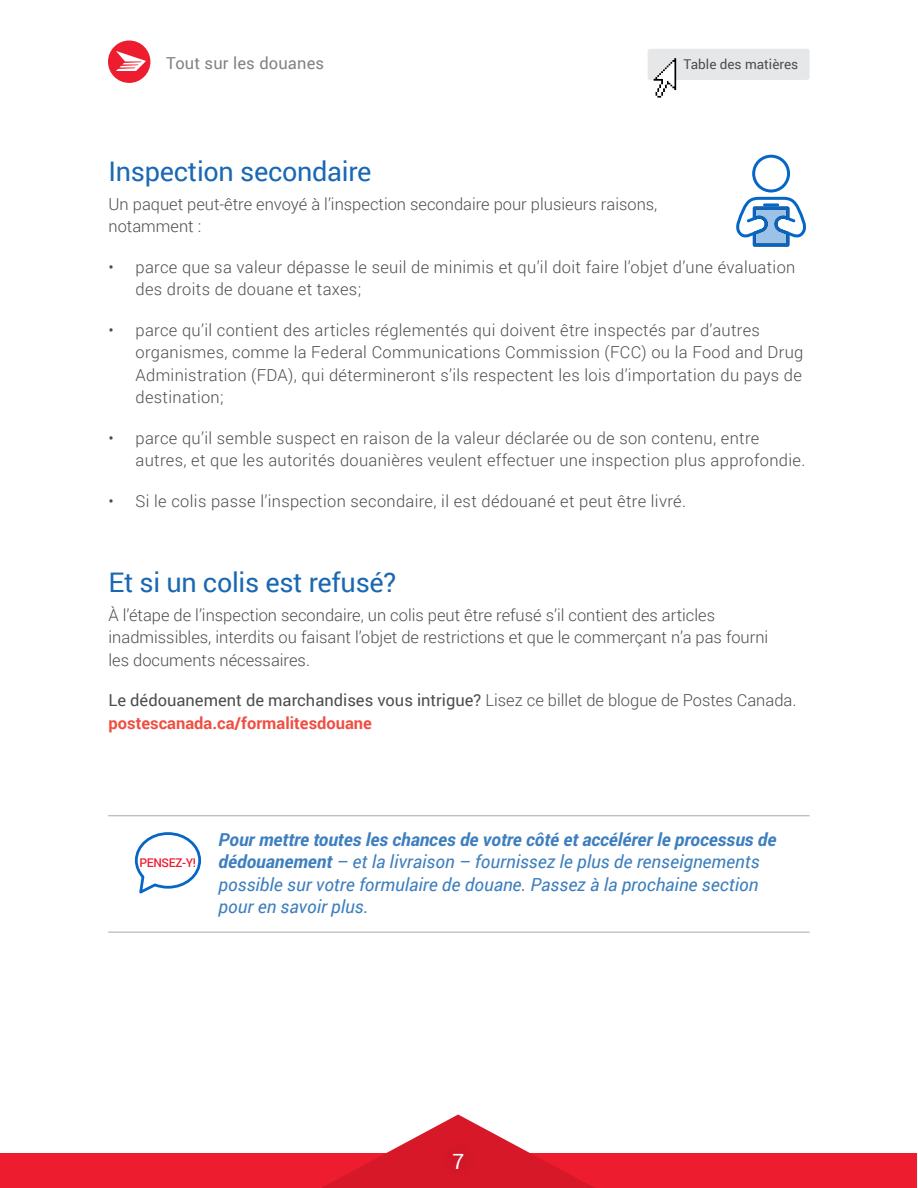
<style>
.page{position:relative;width:918px;height:1188px;background:#fff}
.page>*{position:absolute;margin:0;border:0;box-sizing:border-box;transform-origin:0 0}
.Heading_2{font:27px "Roboto";letter-spacing:-.01em;color:#1a68b3}
.t1{font:21px "Roboto";color:#fff}
.Tip_text{font:italic 18px/22.5px "Roboto";color:#3d7fbe}
.Body_text{font:300 16.5px/22.5px "Roboto";letter-spacing:.02em;color:#4d4d4f}
.Body_text-2{font:300 16.5px/22.5px "Roboto";color:#4d4d4f}
.Body_text-3{font:16.5px/22.5px "Roboto";color:#4d4d4f}
.t2{font:16.5px "Roboto";letter-spacing:.01em;color:#808285}
.Body_text-4{font:13.5px "Roboto";color:#4d4d4f}
.t3{font:500 12px "Roboto";letter-spacing:-.03em;color:#ed1c2e}
.s1{font-weight:300}
.s2{font-weight:700;color:#f04e42}
.s3{font-weight:700}
</style>
<div class="page">
<div style="left:108px;top:40px;width:42px;height:43px;background:#ed1c2e;border-radius:50%"></div>
<svg style="left:116px;top:51px;width:30px;height:20px"></svg>
<div style="left:648px;top:49px;width:162px;height:31px;background:#e6e7e8;border-radius:2px"></div>
<svg style="left:654px;top:58px;width:22px;height:40px"></svg>
<svg style="left:736px;top:154px;width:70px;height:93px"></svg>
<hr style="left:108px;top:815px;width:702px;height:1px;background:#a7a9ac">
<hr style="left:108px;top:932px;width:702px;height:1px;background:#a7a9ac">
<svg style="left:134px;top:832px;width:68px;height:62px"></svg>
<div style="left:0;top:1153px;width:917px;height:35px;background:#ed1c2e"></div>
<svg style="left:322px;top:1114px;width:272px;height:74px"></svg>
<div style="left:440px;top:1140px;width:36px;height:42px;background:#d61728"></div>
<p class="t2" style="left:166px;top:52px;width:160px">Tout sur les douanes</p>
<p class="Body_text-4" style="left:683px;top:55px;width:116px">Table des matières</p>
<h2 class="Heading_2" style="left:109px;top:152px;width:264px">Inspection secondaire</h2>
<p class="Body_text-2" style="left:109px;top:192px;width:550px">Un paquet peut-être envoyé à l’inspection secondaire pour plusieurs raisons, notamment :</p>
<p class="Body_text" style="left:136px;top:255px;width:661px;text-indent:-27px">• parce que sa valeur dépasse le seuil de minimis et qu’il doit faire l’objet d’une évaluation des droits de douane et taxes;</p>
<p class="Body_text" style="left:136px;top:318px;width:669px;text-indent:-27px">• parce qu’il contient des articles réglementés qui doivent être inspectés par d’autres organismes, comme la Federal Communications Commission (FCC) ou la Food and Drug Administration (FDA), qui détermineront s’ils respectent les lois d’importation du pays de destination;</p>
<p class="Body_text" style="left:136px;top:426px;width:671px;text-indent:-27px">• parce qu’il semble suspect en raison de la valeur déclarée ou de son contenu, entre autres, et que les autorités douanières veulent effectuer une inspection plus approfondie.</p>
<p class="Body_text" style="left:109px;top:489px;width:579px">• Si le colis passe l’inspection secondaire, il est dédouané et peut être livré.</p>
<h2 class="Heading_2" style="left:109px;top:563px;width:289px">Et si un colis est refusé?</h2>
<p class="Body_text-2" style="left:109px;top:603px;width:661px">À l’étape de l’inspection secondaire, un colis peut être refusé s’il contient des articles inadmissibles, interdits ou faisant l’objet de restrictions et que le commerçant n’a pas fourni les documents nécessaires.</p>
<p class="Body_text-3" style="left:109px;top:689px;width:689px">Le dédouanement de marchandises vous intrigue? <span class="s1">Lisez ce billet de blogue de Postes Canada. </span><span class="s2">postescanada.ca/formalitesdouane</span></p>
<p class="t3" style="left:139px;top:854px;width:58px">PENSEZ-Y!</p>
<p class="Tip_text" style="left:219px;top:827px;width:559px"><span class="s3">Pour mettre toutes les chances de votre côté et accélérer le processus de dédouanement</span> – et la livraison – fournissez le plus de renseignements possible sur votre formulaire de douane. Passez à la prochaine section pour en savoir plus.</p>
<p class="t1" style="left:452px;top:1147px;width:13px">7</p>
</div>
